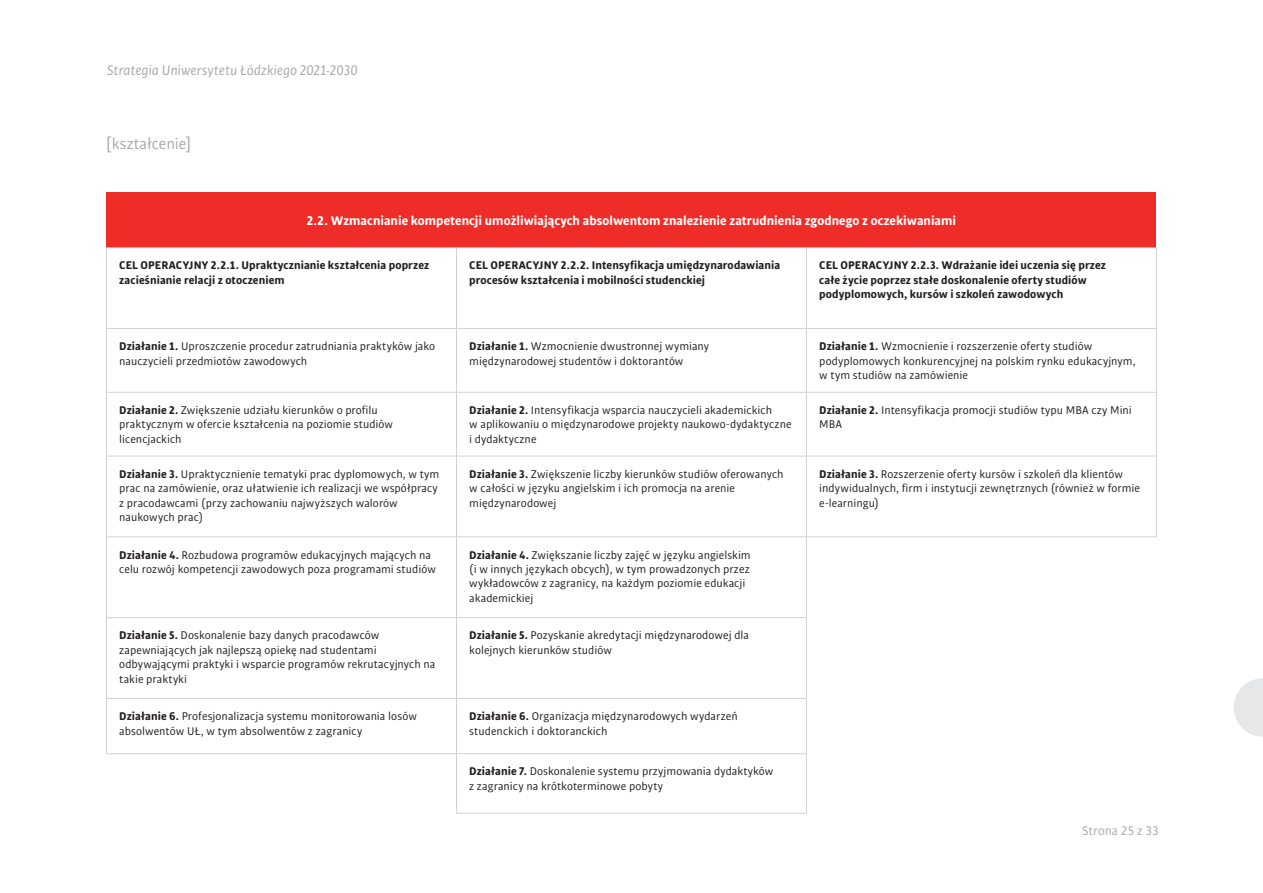
<style>
.page{position:relative;width:1263px;height:893px;background:#fff}
.page>*{position:absolute;margin:0;border:0;box-sizing:border-box;transform-origin:0 0}
.tytuł{font:16.5px "Bulo Rounded";letter-spacing:.005em;color:#a8a9ad}
.t1{font:italic 15px "Bulo Rounded";color:#939598}
.treść{font:700 13.5px "Bulo Rounded";color:#fff}
.t2{font:13.5px "Bulo Rounded";color:#939598}
.treść-2{font:12px/14.4px "Bulo Rounded";letter-spacing:.005em;color:#231f20}
.treść-3{font:700 12px/14.4px "Bulo Rounded";letter-spacing:.005em;color:#231f20}
.s1{font-weight:700}
</style>
<div class="page">
<svg style="left:1234px;top:678px;width:29px;height:59px"></svg>
<div style="left:106px;top:192px;width:1050px;height:56px;background:#ee2d28"></div>
<hr style="left:106px;top:328px;width:350px;height:1px;background:#d1d2d4">
<hr style="left:456px;top:328px;width:350px;height:1px;background:#d1d2d4">
<hr style="left:806px;top:328px;width:351px;height:1px;background:#d1d2d4">
<hr style="left:106px;top:392px;width:350px;height:1px;background:#d1d2d4">
<hr style="left:456px;top:392px;width:350px;height:1px;background:#d1d2d4">
<hr style="left:806px;top:392px;width:351px;height:1px;background:#d1d2d4">
<hr style="left:456px;top:456px;width:350px;height:1px;background:#d1d2d4">
<hr style="left:106px;top:537px;width:350px;height:1px;background:#d1d2d4">
<hr style="left:106px;top:617px;width:350px;height:1px;background:#d1d2d4">
<hr style="left:106px;top:698px;width:350px;height:1px;background:#d1d2d4">
<hr style="left:456px;top:537px;width:350px;height:1px;background:#d1d2d4">
<hr style="left:456px;top:698px;width:351px;height:1px;background:#d1d2d4">
<hr style="left:456px;top:617px;width:351px;height:1px;background:#d1d2d4">
<hr style="left:806px;top:456px;width:351px;height:1px;background:#d1d2d4">
<hr style="left:106px;top:456px;width:350px;height:1px;background:#d1d2d4">
<hr style="left:106px;top:247px;width:350px;height:1px;background:#d1d2d4">
<hr style="left:106px;top:248px;width:1px;height:80px;background:#d1d2d4">
<hr style="left:106px;top:329px;width:1px;height:63px;background:#d1d2d4">
<hr style="left:106px;top:392px;width:1px;height:64px;background:#d1d2d4">
<hr style="left:106px;top:456px;width:1px;height:81px;background:#d1d2d4">
<hr style="left:106px;top:537px;width:1px;height:80px;background:#d1d2d4">
<hr style="left:106px;top:618px;width:1px;height:80px;background:#d1d2d4">
<hr style="left:106px;top:699px;width:1px;height:54px;background:#d1d2d4">
<hr style="left:106px;top:753px;width:350px;height:1px;background:#d1d2d4">
<hr style="left:456px;top:753px;width:351px;height:1px;background:#d1d2d4">
<hr style="left:456px;top:247px;width:350px;height:1px;background:#d1d2d4">
<hr style="left:456px;top:248px;width:1px;height:80px;background:#d1d2d4">
<hr style="left:456px;top:329px;width:1px;height:63px;background:#d1d2d4">
<hr style="left:456px;top:392px;width:1px;height:64px;background:#d1d2d4">
<hr style="left:456px;top:456px;width:1px;height:81px;background:#d1d2d4">
<hr style="left:456px;top:537px;width:1px;height:80px;background:#d1d2d4">
<hr style="left:806px;top:537px;width:1px;height:80px;background:#d1d2d4">
<hr style="left:456px;top:618px;width:1px;height:80px;background:#d1d2d4">
<hr style="left:806px;top:618px;width:1px;height:80px;background:#d1d2d4">
<hr style="left:456px;top:699px;width:1px;height:54px;background:#d1d2d4">
<hr style="left:806px;top:699px;width:1px;height:54px;background:#d1d2d4">
<hr style="left:456px;top:754px;width:1px;height:59px;background:#d1d2d4">
<hr style="left:806px;top:754px;width:1px;height:59px;background:#d1d2d4">
<hr style="left:456px;top:813px;width:351px;height:1px;background:#d1d2d4">
<hr style="left:806px;top:247px;width:351px;height:1px;background:#d1d2d4">
<hr style="left:806px;top:248px;width:1px;height:80px;background:#d1d2d4">
<hr style="left:1156px;top:248px;width:1px;height:80px;background:#d1d2d4">
<hr style="left:806px;top:329px;width:1px;height:63px;background:#d1d2d4">
<hr style="left:1156px;top:329px;width:1px;height:63px;background:#d1d2d4">
<hr style="left:806px;top:392px;width:1px;height:64px;background:#d1d2d4">
<hr style="left:1156px;top:392px;width:1px;height:64px;background:#d1d2d4">
<hr style="left:806px;top:456px;width:1px;height:81px;background:#d1d2d4">
<hr style="left:1156px;top:456px;width:1px;height:81px;background:#d1d2d4">
<hr style="left:806px;top:537px;width:351px;height:1px;background:#d1d2d4">
<p class="t1" style="left:107px;top:61px;width:252px">Strategia Uniwersytetu Łódzkiego 2021-2030</p>
<p class="tytuł" style="left:106px;top:133px;width:86px">[kształcenie]</p>
<p class="treść" style="left:307px;top:212px;width:651px">2.2. Wzmacnianie kompetencji umożliwiających absolwentom znalezienie zatrudnienia zgodnego z oczekiwaniami</p>
<p class="treść-3" style="left:119px;top:258px;width:312px">CEL OPERACYJNY 2.2.1. Upraktycznianie kształcenia poprzez zacieśnianie relacji z otoczeniem</p>
<p class="treść-3" style="left:469px;top:258px;width:312px">CEL OPERACYJNY 2.2.2. Intensyfikacja umiędzynarodawiania procesów kształcenia i mobilności studenckiej</p>
<p class="treść-3" style="left:819px;top:258px;width:288px">CEL OPERACYJNY 2.2.3. Wdrażanie idei uczenia się przez całe życie poprzez stałe doskonalenie oferty studiów podyplomowych, kursów i szkoleń zawodowych</p>
<p class="treść-2" style="left:119px;top:339px;width:317px"><span class="s1">Działanie 1.</span> Uproszczenie procedur zatrudniania praktyków jako nauczycieli przedmiotów zawodowych</p>
<p class="treść-2" style="left:469px;top:339px;width:241px"><span class="s1">Działanie 1.</span> Wzmocnienie dwustronnej wymiany międzynarodowej studentów i doktorantów</p>
<p class="treść-2" style="left:819px;top:339px;width:318px"><span class="s1">Działanie 1.</span> Wzmocnienie i rozszerzenie oferty studiów podyplomowych konkurencyjnej na polskim rynku edukacyjnym, w tym studiów na zamówienie</p>
<p class="treść-2" style="left:119px;top:403px;width:275px"><span class="s1">Działanie 2.</span> Zwiększenie udziału kierunków o profilu praktycznym w ofercie kształcenia na poziomie studiów licencjackich</p>
<p class="treść-2" style="left:469px;top:403px;width:324px"><span class="s1">Działanie 2.</span> Intensyfikacja wsparcia nauczycieli akademickich<br>w aplikowaniu o międzynarodowe projekty naukowo-dydaktyczne i dydaktyczne</p>
<p class="treść-2" style="left:819px;top:403px;width:314px"><span class="s1">Działanie 2.</span> Intensyfikacja promocji studiów typu MBA czy Mini<br>MBA</p>
<p class="treść-2" style="left:119px;top:467px;width:322px"><span class="s1">Działanie 3.</span> Upraktycznienie tematyki prac dyplomowych, w tym prac na zamówienie, oraz ułatwienie ich realizacji we współpracy z pracodawcami (przy zachowaniu najwyższych walorów naukowych prac)</p>
<p class="treść-2" style="left:469px;top:467px;width:316px"><span class="s1">Działanie 3.</span> Zwiększenie liczby kierunków studiów oferowanych w całości w języku angielskim i ich promocja na arenie międzynarodowej</p>
<p class="treść-2" style="left:819px;top:467px;width:322px"><span class="s1">Działanie 3.</span> Rozszerzenie oferty kursów i szkoleń dla klientów indywidualnych, firm i instytucji zewnętrznych (również w formie e-learningu)</p>
<p class="treść-2" style="left:119px;top:548px;width:318px"><span class="s1">Działanie 4.</span> Rozbudowa programów edukacyjnych mających na celu rozwój kompetencji zawodowych poza programami studiów</p>
<p class="treść-2" style="left:469px;top:548px;width:283px"><span class="s1">Działanie 4.</span> Zwiększanie liczby zajęć w języku angielskim (i w innych językach obcych), w tym prowadzonych przez wykładowców z zagranicy, na każdym poziomie edukacji akademickiej</p>
<p class="treść-2" style="left:119px;top:628px;width:318px"><span class="s1">Działanie 5.</span> Doskonalenie bazy danych pracodawców zapewniających jak najlepszą opiekę nad studentami odbywającymi praktyki i wsparcie programów rekrutacyjnych na takie praktyki</p>
<p class="treść-2" style="left:469px;top:628px;width:281px"><span class="s1">Działanie 5.</span> Pozyskanie akredytacji międzynarodowej dla kolejnych kierunków studiów</p>
<p class="treść-2" style="left:119px;top:709px;width:299px"><span class="s1">Działanie 6.</span> Profesjonalizacja systemu monitorowania losów absolwentów UŁ, w tym absolwentów z zagranicy</p>
<p class="treść-2" style="left:469px;top:709px;width:270px"><span class="s1">Działanie 6.</span> Organizacja międzynarodowych wydarzeń studenckich i doktoranckich</p>
<p class="treść-2" style="left:469px;top:764px;width:306px"><span class="s1">Działanie 7.</span> Doskonalenie systemu przyjmowania dydaktyków z zagranicy na krótkoterminowe pobyty</p>
<p class="t2" style="left:1082px;top:822px;width:78px">Strona 25 z 33</p>
</div>
